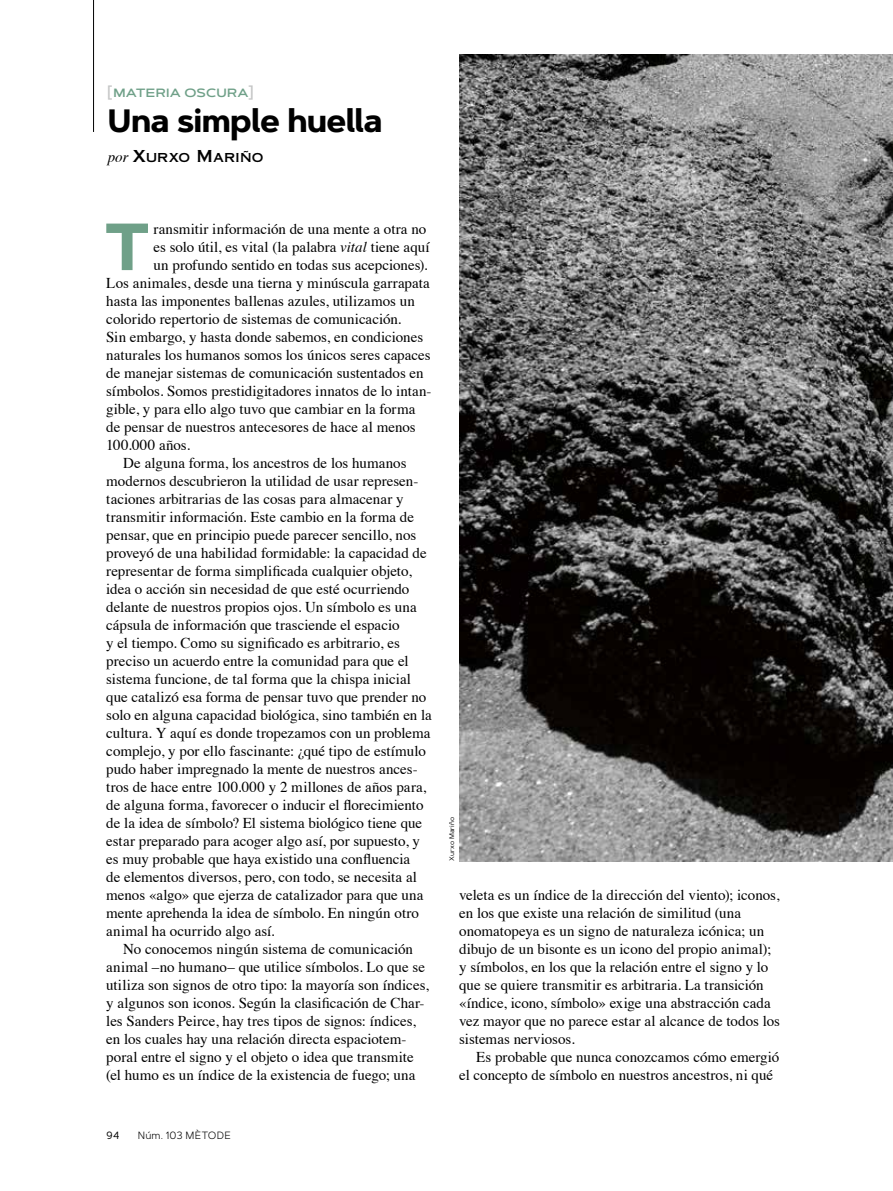
<style>
.page{position:relative;width:893px;height:1191px;background:#fff}
.page>*{position:absolute;margin:0;border:0;box-sizing:border-box;transform-origin:0 0}
.t1{font:700 66.45px "Artegra Sans";color:#6fa088}
.t2{font:700 32.25px "Artegra Sans";letter-spacing:-.025em;color:#000}
.t3{font:500 16.5px "Artegra Sans";color:#c5c6c6}
.t4{font:15px/18px "Times Roman 2";color:#000}
.t5{font:15px "Times";color:#000}
.t6{font:15px "Times Roman 2";letter-spacing:.02em;color:#000}
.t7{font:12.3px "Copperplate Thirty One AB";color:#000}
.t8{font:600 12px "Artegra Sans Ex";color:#6fa088}
.t9{font:300 10.5px "Artegra Sans";letter-spacing:.015em;color:#000}
.t10{font:10.5px "Artegra Sans";color:#000}
.t11{font:6.75px "Artegra Sans";letter-spacing:.01em;color:#000}
.s1{font-family:"Artegra Sans";font-weight:500;font-size:16.5px;color:#c5c6c6}
.s2{font-family:"Times";font-style:italic;font-size:15px}
.s3{font-size:16.5px}
.s4{font-family:"Times";font-style:italic}
.s5{font-family:"Times Roman 2"}
</style>
<div class="page">
<img style="left:459px;top:54px;width:434px;height:807px">
<hr style="left:93px;top:0;width:1px;height:132px;background:#000">
<p class="t8" style="left:107px;top:84px;width:22px"><span class="s1">[</span>MATERIA</p>
<p class="t8" style="left:184px;top:84px;width:12px">OSCURA</p>
<p class="t3" style="left:248px;top:80px;width:8px">]</p>
<h2 class="t2" style="left:107px;top:97px;width:277px">Una simple huella</h2>
<p class="t7" style="left:108px;top:150px;width:157px"><span class="s2">por</span> <span class="s3">X</span>URXO <span class="s3">M</span>ARIÑO</p>
<h1 class="t1" style="left:104px;top:198px;width:48px">T</h1>
<p class="t4" style="left:154px;top:219px;width:274px">ransmitir información de una mente a otra no</p>
<p class="t4" style="left:154px;top:237px;width:278px">es solo útil, es vital (la palabra <span class="s4">vital</span> tiene aquí</p>
<p class="t4" style="left:154px;top:255px;width:276px">un profundo sentido en todas sus acepciones).</p>
<p class="t4" style="left:106px;top:273px;width:325px">Los animales, desde una tierna y minúscula garrapata</p>
<p class="t4" style="left:106px;top:291px;width:310px">hasta las imponentes ballenas azules, utilizamos un</p>
<p class="t4" style="left:106px;top:309px;width:297px">colorido repertorio de sistemas de comunicación.</p>
<p class="t4" style="left:106px;top:327px;width:318px">Sin embargo, y hasta donde sabemos, en condiciones</p>
<p class="t4" style="left:106px;top:345px;width:326px">naturales los humanos somos los únicos seres capaces</p>
<p class="t4" style="left:106px;top:363px;width:319px">de manejar sistemas de comunicación sustentados en</p>
<p class="t4" style="left:106px;top:381px;width:327px">símbolos. Somos prestidigitadores innatos de lo intan-</p>
<p class="t4" style="left:106px;top:399px;width:311px">gible, y para ello algo tuvo que cambiar en la forma</p>
<p class="t4" style="left:106px;top:417px;width:311px">de pensar de nuestros antecesores de hace al menos</p>
<p class="t6" style="left:106px;top:431px;width:85px">100.000 años.</p>
<p class="t4" style="left:123px;top:453px;width:285px">De alguna forma, los ancestros de los humanos</p>
<p class="t4" style="left:106px;top:471px;width:314px">modernos descubrieron la utilidad de usar represen-</p>
<p class="t4" style="left:106px;top:489px;width:299px">taciones arbitrarias de las cosas para almacenar y</p>
<p class="t4" style="left:106px;top:507px;width:309px">transmitir información. Este cambio en la forma de</p>
<p class="t4" style="left:106px;top:525px;width:312px">pensar, que en principio puede parecer sencillo, nos</p>
<p class="t4" style="left:106px;top:543px;width:322px">proveyó de una habilidad formidable: la capacidad de</p>
<p class="t5" style="left:106px;top:557px;width:307px">representar de forma simplificada cualquier objeto,</p>
<p class="t4" style="left:106px;top:579px;width:312px">idea o acción sin necesidad de que esté ocurriendo delante de nuestros propios ojos. Un símbolo es una cápsula de información que trasciende el espacio</p>
<p class="t5" style="left:106px;top:629px;width:295px">y el tiempo. Como su significado es arbitrario, es</p>
<p class="t4" style="left:106px;top:651px;width:327px">preciso un acuerdo entre la comunidad para que el sistema funcione, de tal forma que la chispa inicial que catalizó esa forma de pensar tuvo que prender no solo en alguna capacidad biológica, sino también en la cultura. Y aquí es donde tropezamos con un problema complejo, y por ello fascinante: ¿qué tipo de estímulo pudo haber impregnado la mente de nuestros ances&shy;tros de hace entre 100.000 y 2 millones de años para,</p>
<p class="t5" style="left:106px;top:791px;width:319px">de alguna forma, favorecer o inducir el florecimiento</p>
<p class="t4" style="left:106px;top:813px;width:317px">de la idea de símbolo? El sistema biológico tiene que estar preparado para acoger algo así, por supuesto, y</p>
<p class="t5" style="left:106px;top:845px;width:305px">es muy probable que haya existido una confluencia</p>
<p class="t4" style="left:106px;top:867px;width:319px">de elementos diversos, pero, con todo, se necesita al menos «algo» que ejerza de catalizador para que una mente aprehenda la idea de símbolo. En ningún otro animal ha ocurrido algo así.</p>
<p class="t4" style="left:106px;top:939px;width:324px;text-align:center">No conocemos ningún sistema de comunicación animal –no humano– que utilice símbolos. Lo que se utiliza son signos de otro tipo: la mayoría son índices,</p>
<p class="t5" style="left:106px;top:989px;width:320px">y algunos son iconos. Según la clasificación de Char<span class="s5">-</span></p>
<p class="t4" style="left:106px;top:1011px;width:311px">les Sanders Peirce, hay tres tipos de signos: índices, en los cuales hay una relación directa espaciotem&shy;poral entre el signo y el objeto o idea que transmite (el humo es un índice de la existencia de fuego; una</p>
<p class="t11" style="left:447px;top:860px;width:45px;rotate:-90deg">Xurxo Mariño</p>
<p class="t4" style="left:459px;top:885px;width:322px">veleta es un índice de la dirección del viento); iconos, en los que existe una relación de similitud (una onomatopeya es un signo de naturaleza icónica; un dibujo de un bisonte es un icono del propio animal); y símbolos, en los que la relación entre el signo y lo que se quiere transmitir es arbitraria. La transición «índice, icono, símbolo» exige una abstracción cada vez mayor que no parece estar al alcance de todos los sistemas nerviosos.</p>
<p class="t4" style="left:459px;top:1047px;width:322px;text-indent:17px">Es probable que nunca conozcamos cómo emergió el concepto de símbolo en nuestros ancestros, ni qué</p>
<p class="t10" style="left:106px;top:1127px;width:15px">94</p>
<p class="t9" style="left:138px;top:1128px;width:95px">Núm. 103 MÈTODE</p>
</div>
